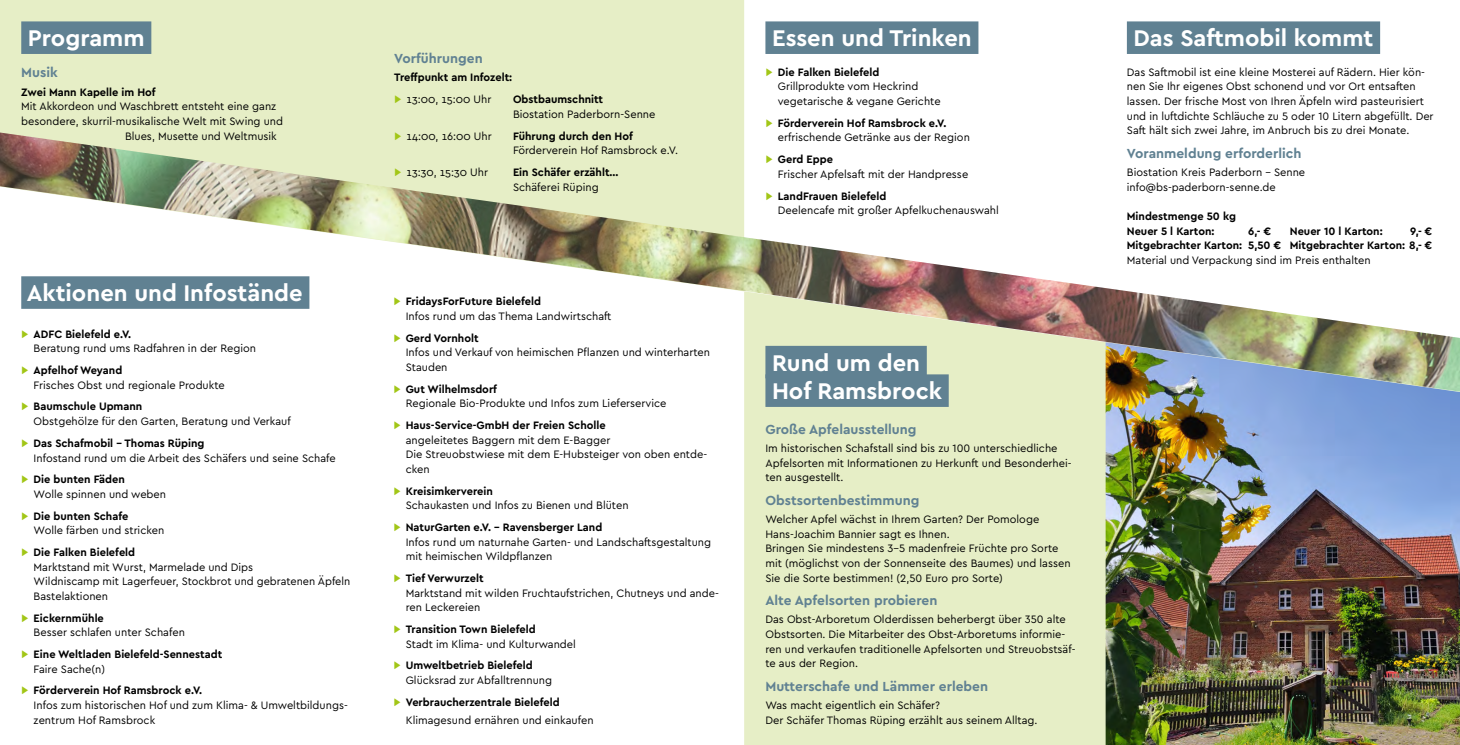
<style>
.page{position:relative;width:1460px;height:745px;background:#fff}
.page>*{position:absolute;margin:0;border:0;box-sizing:border-box;transform-origin:0 0}
.Überschrift_19pt_16a_Balken{font:700 23.75px/28.5px "Cera Bielefeld";color:#fff}
.Überschrift_11pt_16a{font:700 13.75px "Cera Bielefeld";color:#608192}
.Fließtext{font:11.25px/14.6px "Cera Bielefeld";color:#000}
.Fließtext-2{font:700 11.25px/14.6px "Cera Bielefeld";color:#000}
.s1{color:#a2c617}
.s2{font-weight:700}
.s3{font-weight:400;color:#a2c617}
.s4{font-weight:400}
</style>
<div class="page">
<div style="left:744px;top:392px;width:362px;height:352px;background:#e6eec6"></div>
<div style="left:0;top:0;width:744px;height:132px;background:#e6eec6"></div>
<div style="left:21px;top:21px;width:130px;height:33px;background:#608192"></div>
<div style="left:765px;top:21px;width:213px;height:33px;background:#608192"></div>
<div style="left:1127px;top:21px;width:253px;height:33px;background:#608192"></div>
<div style="left:765px;top:374px;width:184px;height:32px;background:#608192"></div>
<img style="left:1106px;top:392px;width:354px;height:352px">
<img style="left:0;top:132px;width:1460px;height:260px">
<p class="Überschrift_19pt_16a_Balken" style="left:28px;top:23px;width:118px">Programm</p>
<p class="Überschrift_11pt_16a" style="left:21px;top:64px;width:38px">Musik</p>
<p class="Fließtext-2" style="left:21px;top:84px;width:136px">Zwei Mann Kapelle im Hof</p>
<p class="Fließtext" style="left:21px;top:99px;width:257px">Mit Akkordeon und Waschbrett entsteht eine ganz</p>
<p class="Fließtext" style="left:21px;top:113px;width:263px">besondere, skurril-musikalische Welt mit Swing und</p>
<p class="Fließtext" style="left:125px;top:128px;width:153px">Blues, Musette und Weltmusik</p>
<p class="Überschrift_19pt_16a_Balken" style="left:27px;top:278px;width:278px">Aktionen und Infostände</p>
<p class="Fließtext" style="left:34px;top:326px;width:224px;text-indent:-12px"><span class="s1">▶</span> <span class="s2">ADFC Bielefeld e.V.<br></span>Beratung rund ums Radfahren in der Region</p>
<p class="Fließtext" style="left:34px;top:362px;width:193px;text-indent:-12px"><span class="s1">▶</span> <span class="s2">Apfelhof Weyand<br></span>Frisches Obst und regionale Produkte</p>
<p class="Fließtext" style="left:34px;top:398px;width:259px;text-indent:-12px"><span class="s1">▶</span> <span class="s2">Baumschule Upmann<br></span>Obstgehölze für den Garten, Beratung und Verkauf</p>
<p class="Fließtext" style="left:34px;top:435px;width:304px;text-indent:-12px"><span class="s1">▶</span> <span class="s2">Das Schafmobil - Thomas Rüping<br></span>Infostand rund um die Arbeit des Schäfers und seine Schafe</p>
<p class="Fließtext" style="left:34px;top:471px;width:134px;text-indent:-12px"><span class="s1">▶</span> <span class="s2">Die bunten Fäden<br></span>Wolle spinnen und weben</p>
<p class="Fließtext" style="left:34px;top:507px;width:132px;text-indent:-12px"><span class="s1">▶</span> <span class="s2">Die bunten Schafe<br></span>Wolle färben und stricken</p>
<p class="Fließtext" style="left:34px;top:544px;width:318px;text-indent:-12px"><span class="s1">▶</span> <span class="s2">Die Falken Bielefeld<br></span>Marktstand mit Wurst, Marmelade und Dips<br>Wildniscamp mit Lagerfeuer, Stockbrot und gebratenen Äpfeln Bastelaktionen</p>
<p class="Fließtext" style="left:34px;top:609px;width:153px;text-indent:-12px"><span class="s1">▶</span> <span class="s2">Eickernmühle<br></span>Besser schlafen unter Schafen</p>
<p class="Fließtext-2" style="left:34px;top:646px;width:190px;text-indent:-12px"><span class="s3">▶</span> Eine Weltladen Bielefeld-Sennestadt<br><span class="s4">Faire Sache(n)</span></p>
<p class="Fließtext" style="left:34px;top:682px;width:316px;text-indent:-12px"><span class="s1">▶</span> <span class="s2">Förderverein Hof Ramsbrock e.V.<br></span>Infos zum historischen Hof und zum Klima- &amp; Umweltbildungs&shy;zentrum Hof Ramsbrock</p>
<p class="Überschrift_11pt_16a" style="left:394px;top:49px;width:90px">Vorführungen</p>
<p class="Fließtext-2" style="left:394px;top:70px;width:120px">Treffpunkt am Infozelt:</p>
<p class="Fließtext" style="left:394px;top:92px;width:99px"><span class="s1">▶</span> 13:00, 15:00 Uhr</p>
<p class="Fließtext" style="left:513px;top:92px;width:144px"><span class="s2">Obstbaumschnitt<br></span>Biostation Paderborn-Senne</p>
<p class="Fließtext" style="left:394px;top:128px;width:99px"><span class="s1">▶</span> 14:00, 16:00 Uhr</p>
<p class="Fließtext" style="left:513px;top:128px;width:166px"><span class="s2">Führung durch den Hof<br></span>Förderverein Hof Ramsbrock e.V.</p>
<p class="Fließtext" style="left:394px;top:164px;width:95px"><span class="s1">▶</span> 13:30, 15:30 Uhr</p>
<p class="Fließtext-2" style="left:513px;top:164px;width:107px">Ein Schäfer erzählt...<br><span class="s4">Schäferei Rüping</span></p>
<p class="Fließtext" style="left:406px;top:293px;width:207px;text-indent:-12px"><span class="s1">▶</span> <span class="s2">FridaysForFuture Bielefeld<br></span>Infos rund um das Thema Landwirtschaft</p>
<p class="Fließtext" style="left:406px;top:330px;width:306px;text-indent:-12px"><span class="s1">▶</span> <span class="s2">Gerd Vornholt<br></span>Infos und Verkauf von heimischen Pflanzen und winterharten<br>Stauden</p>
<p class="Fließtext" style="left:406px;top:381px;width:262px;text-indent:-12px"><span class="s1">▶</span> <span class="s2">Gut Wilhelmsdorf<br></span>Regionale Bio-Produkte und Infos zum Lieferservice</p>
<p class="Fließtext" style="left:406px;top:417px;width:303px;text-indent:-12px"><span class="s1">▶</span> <span class="s2">Haus-Service-GmbH der Freien Scholle<br></span>angeleitetes Baggern mit dem E-Bagger<br>Die Streuobstwiese mit dem E-Hubsteiger von oben entde&shy;cken</p>
<p class="Fließtext" style="left:406px;top:482px;width:224px;text-indent:-12px"><span class="s1">▶</span> <span class="s2">Kreisimkerverein<br></span>Schaukasten und Infos zu Bienen und Blüten</p>
<p class="Fließtext" style="left:406px;top:519px;width:307px;text-indent:-12px"><span class="s1">▶</span> <span class="s2">NaturGarten e.V. - Ravensberger Land<br></span>Infos rund um naturnahe Garten- und Landschaftsgestaltung mit heimischen Wildpflanzen</p>
<p class="Fließtext" style="left:406px;top:570px;width:315px;text-indent:-12px"><span class="s1">▶</span> <span class="s2">Tief Verwurzelt<br></span>Marktstand mit wilden Fruchtaufstrichen, Chutneys und ande&shy;ren Leckereien</p>
<p class="Fließtext" style="left:406px;top:621px;width:172px;text-indent:-12px"><span class="s1">▶</span> <span class="s2">Transition Town Bielefeld<br></span>Stadt im Klima- und Kulturwandel</p>
<p class="Fließtext" style="left:406px;top:657px;width:148px;text-indent:-12px"><span class="s1">▶</span> <span class="s2">Umweltbetrieb Bielefeld<br></span>Glücksrad zur Abfalltrennung</p>
<p class="Fließtext" style="left:406px;top:692px;width:189px;line-height:17.9px;text-indent:-12px"><span class="s1">▶</span> <span class="s2">Verbraucherzentrale Bielefeld<br></span>Klimagesund ernähren und einkaufen</p>
<p class="Überschrift_19pt_16a_Balken" style="left:772px;top:23px;width:201px">Essen und Trinken</p>
<p class="Fließtext" style="left:778px;top:64px;width:164px;text-indent:-12px"><span class="s1">▶</span> <span class="s2">Die Falken Bielefeld<br></span>Grillprodukte vom Heckrind vegetarische &amp; vegane Gerichte</p>
<p class="Fließtext" style="left:778px;top:115px;width:194px;text-indent:-12px"><span class="s1">▶</span> <span class="s2">Förderverein Hof Ramsbrock e.V. </span>erfrischende Getränke aus der Region</p>
<p class="Fließtext" style="left:778px;top:151px;width:192px;text-indent:-12px"><span class="s1">▶</span> <span class="s2">Gerd Eppe<br></span>Frischer Apfelsaft mit der Handpresse</p>
<p class="Fließtext" style="left:778px;top:188px;width:223px;text-indent:-12px"><span class="s1">▶</span> <span class="s2">LandFrauen Bielefeld<br></span>Deelencafe mit großer Apfelkuchenauswahl</p>
<p class="Überschrift_19pt_16a_Balken" style="left:772px;top:347px;width:171px">Rund um den<br>Hof Ramsbrock</p>
<p class="Überschrift_11pt_16a" style="left:765px;top:419px;width:153px">Große Apfelausstellung</p>
<p class="Fließtext" style="left:765px;top:440px;width:308px">Im historischen Schafstall sind bis zu 100 unterschiedliche<br>Apfelsorten mit Informationen zu Herkunft und Besonderhei&shy;ten ausgestellt.</p>
<p class="Überschrift_11pt_16a" style="left:765px;top:490px;width:156px">Obstsortenbestimmung</p>
<p class="Fließtext" style="left:765px;top:511px;width:275px">Welcher Apfel wächst in Ihrem Garten? Der Pomologe<br>Hans-Joachim Bannier sagt es Ihnen.</p>
<p class="Fließtext" style="left:765px;top:540px;width:307px">Bringen Sie mindestens 3-5 madenfreie Früchte pro Sorte mit (möglichst von der Sonnenseite des Baumes) und lassen<br>Sie die Sorte bestimmen! (2,50 Euro pro Sorte)</p>
<p class="Überschrift_11pt_16a" style="left:765px;top:591px;width:174px">Alte Apfelsorten probieren</p>
<p class="Fließtext" style="left:765px;top:611px;width:312px">Das Obst-Arboretum Olderdissen beherbergt über 350 alte Obstsorten. Die Mitarbeiter des Obst-Arboretums informie&shy;ren und verkaufen traditionelle Apfelsorten und Streuobstsäf&shy;te aus der Region.</p>
<p class="Überschrift_11pt_16a" style="left:765px;top:676px;width:224px">Mutterschafe und Lämmer erleben</p>
<p class="Fließtext" style="left:765px;top:697px;width:176px">Was macht eigentlich ein Schäfer?</p>
<p class="Fließtext" style="left:765px;top:711px;width:274px">Der Schäfer Thomas Rüping erzählt aus seinem Alltag.</p>
<p class="Überschrift_19pt_16a_Balken" style="left:1133px;top:23px;width:241px">Das Saftmobil kommt</p>
<p class="Fließtext" style="left:1127px;top:64px;width:308px">Das Saftmobil ist eine kleine Mosterei auf Rädern. Hier kön&shy;nen Sie Ihr eigenes Obst schonend und vor Ort entsaften lassen. Der frische Most von Ihren Äpfeln wird pasteurisiert und in luftdichte Schläuche zu 5 oder 10 Litern abgefüllt. Der Saft hält sich zwei Jahre, im Anbruch bis zu drei Monate.</p>
<p class="Überschrift_11pt_16a" style="left:1127px;top:144px;width:176px">Voranmeldung erforderlich</p>
<p class="Fließtext" style="left:1127px;top:164px;width:180px">Biostation Kreis Paderborn - Senne</p>
<p class="Fließtext" style="left:1127px;top:179px;width:150px">info@bs-paderborn-senne.de</p>
<p class="Fließtext-2" style="left:1127px;top:208px;width:111px">Mindestmenge 50 kg</p>
<p class="Fließtext-2" style="left:1127px;top:223px;width:89px">Neuer 5 l Karton:</p>
<p class="Fließtext-2" style="left:1248px;top:223px;width:24px">6,- €</p>
<p class="Fließtext-2" style="left:1290px;top:223px;width:94px">Neuer 10 l Karton:</p>
<p class="Fließtext-2" style="left:1410px;top:223px;width:24px">9,- €</p>
<p class="Fließtext-2" style="left:1127px;top:237px;width:307px">Mitgebrachter Karton: 5,50 € Mitgebrachter Karton: 8,- €</p>
<p class="Fließtext" style="left:1127px;top:252px;width:245px">Material und Verpackung sind im Preis enthalten</p>
</div>
